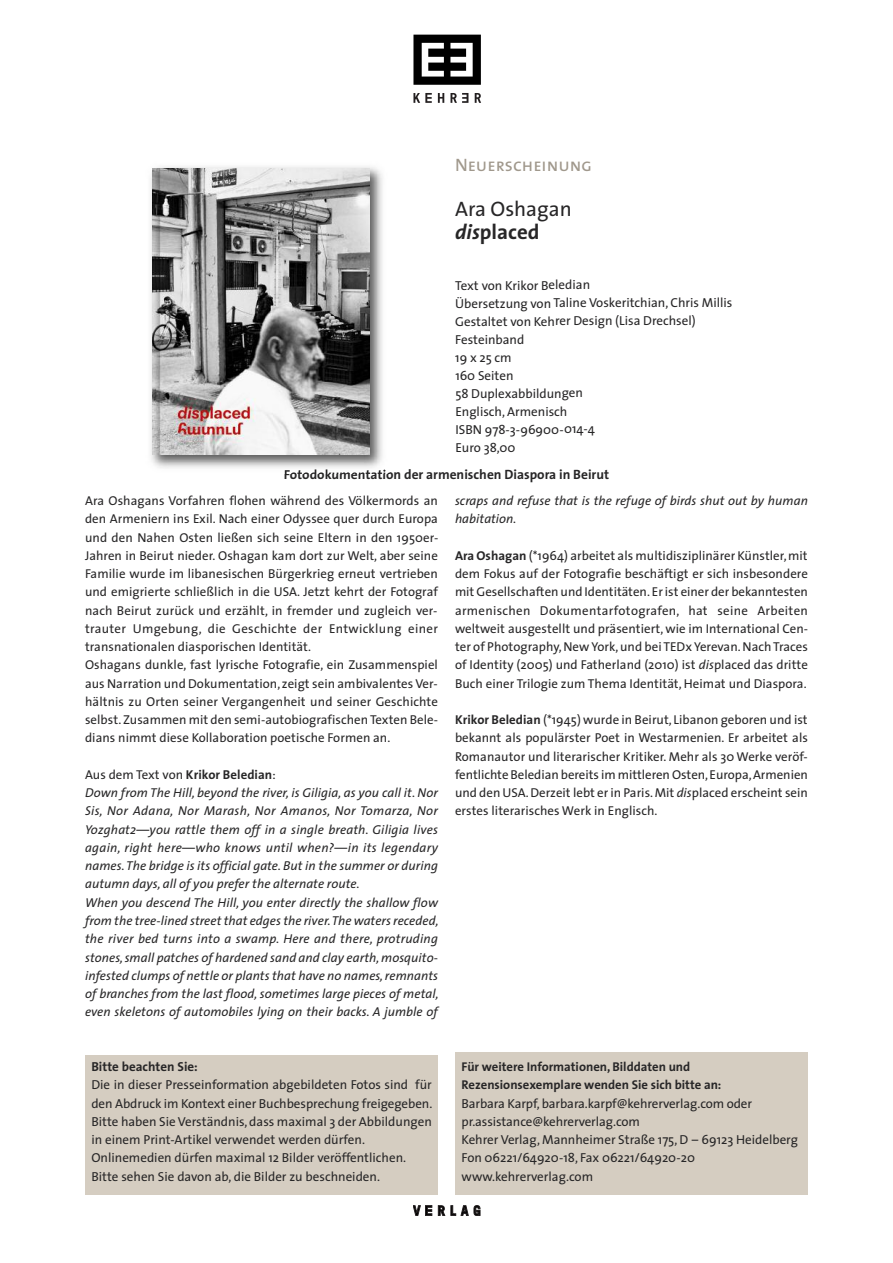
<style>
.page{position:relative;width:893px;height:1263px;background:#fff}
.page>*{position:absolute;margin:0;border:0;box-sizing:border-box;transform-origin:0 0}
.t1{font:21px/22.5px "The Sans";color:#272627}
.t2{font:18px "The Sans Caps";color:#a0988c}
.t3{font:700 13.5px "The Sans";color:#272627}
.t4{font:13.05px/18px "The Sans";color:#272627}
.t5{font:700 13.05px "The Sans";color:#272627}
.t6{font:12.9px/18.3px "The Sans";letter-spacing:.005em;color:#272627;text-align:justify}
.t7{font:italic 12.9px/18.3px "The Sans";letter-spacing:.005em;color:#272627}
.t8{font:700 12.75px/18.3px "The Sans";color:#272627}
.s1{font-weight:700;font-style:italic}
.s2{font-weight:700}
.s3{font-style:normal}
.s4{font-weight:700;font-style:normal}
.s5{font-style:italic}
</style>
<div class="page">
<svg style="left:475px;top:93px;width:6px;height:10px"></svg>
<svg style="left:413px;top:93px;width:19px;height:10px"></svg>
<svg style="left:438px;top:93px;width:6px;height:10px"></svg>
<svg style="left:450px;top:93px;width:18px;height:10px"></svg>
<svg style="left:413px;top:35px;width:68px;height:50px"></svg>
<svg style="left:438px;top:1205px;width:7px;height:11px"></svg>
<svg style="left:451px;top:1205px;width:29px;height:11px"></svg>
<svg style="left:413px;top:1205px;width:19px;height:11px"></svg>
<div style="left:85px;top:1055px;width:353px;height:140px;background:#d5cdc1"></div>
<img style="left:150px;top:167px;width:233px;height:307px">
<img style="left:285px;top:469px;width:105px;height:5px">
<img style="left:152px;top:168px;width:218px;height:286px">
<div style="left:455px;top:1052px;width:353px;height:143px;background:#d5cdc1"></div>
<h2 class="t2" style="left:455px;top:159px;width:139px">Neuerscheinung</h2>
<h1 class="t1" style="left:455px;top:200px;width:118px">Ara Oshagan <span class="s1">dis</span><span class="s2">placed</span></h1>
<p class="t4" style="left:455px;top:277px;width:279px">Text von Krikor Beledian<br>Übersetzung von Taline Voskeritchian, Chris Millis<br>Gestaltet von Kehrer Design (Lisa Drechsel)<br>Festeinband<br>19x25cm<br>160 Seiten<br>58 Duplexabbildungen<br>Englisch, Armenisch<br>ISBN 978-3-96900-014-4<br>Euro 38,00</p>
<p class="t3" style="left:284px;top:469px;width:327px">Fotodokumentation der armenischen Diaspora in Beirut</p>
<p class="t6" style="left:85px;top:493px;width:355px;text-align:left">Ara Oshagans Vorfahren flohen während des Völkermords an den Armeniern ins Exil. Nach einer Odyssee quer durch Europa und den Nahen Osten ließen sich seine Eltern in den 1950er-Jahren in Beirut nieder. Oshagan kam dort zur Welt, aber seine Familie wurde im libanesischen Bürgerkrieg erneut vertrieben und emigrierte schließlich in die USA. Jetzt kehrt der Fotograf nach Beirut zurück und erzählt, in fremder und zugleich ver&shy;trauter Umgebung, die Geschichte der Entwicklung einer transnationalen diasporischen Identität.<br>Oshagans dunkle, fast lyrische Fotografie, ein Zusammenspiel aus Narration und Dokumentation, zeigt sein ambivalentesVer&shy;hältnis zu Orten seiner Vergangenheit und seiner Geschichte selbst.Zusammen mit den semi-autobiografischenTexten Bele&shy;dians nimmt diese Kollaboration poetische Formen an.</p>
<p class="t7" style="left:85px;top:767px;width:355px"><span class="s3">Aus dem Text von</span> <span class="s4">Krikor Beledian</span><span class="s3">:<br></span>Down from The Hill, beyond the river, is Giligia, as you call it. Nor Sis, Nor Adana, Nor Marash, Nor Amanos, Nor Tomarza, Nor Yozghat2—you rattle them off in a single breath. Giligia lives again, right here—who knows until when?—in its legendary names.The bridge is its official gate. But in the summer or during autumn days, all of you prefer the alternate route.<br>When you descend The Hill, you enter directly the shallow flow from the tree-lined street that edges the river.The waters receded, the river bed turns into a swamp. Here and there, protruding stones,small patches of hardened sand and clay earth,mosquito&shy;infested clumps of nettle or plants that have no names,remnants of branches from the last flood, sometimes large pieces of metal, even skeletons of automobiles lying on their backs. A jumble of</p>
<p class="t7" style="left:455px;top:493px;width:354px">scraps and refuse that is the refuge of birds shut out by human habitation.</p>
<p class="t6" style="left:455px;top:548px;width:355px"><span class="s2">Ara Oshagan</span> (*1964) arbeitet als multidisziplinärer Künstler,mit dem Fokus auf der Fotografie beschäftigt er sich insbesondere mit Gesellschaften und Identitäten. Er ist einer der bekanntesten armenischen Dokumentarfotografen, hat seine Arbeiten weltweit ausgestellt und präsentiert, wie im International Cen&shy;ter of Photography,NewYork,und bei TEDx Yerevan.NachTraces of Identity (2005) und Fatherland (2010) ist <span class="s5">dis</span>placed das dritte Buch einer Trilogie zum Thema Identität, Heimat und Diaspora.</p>
<p class="t6" style="left:455px;top:712px;width:354px"><span class="s2">Krikor Beledian</span> (*1945) wurde in Beirut, Libanon geboren und ist bekannt als populärster Poet in Westarmenien. Er arbeitet als Romanautor und literarischer Kritiker. Mehr als 30 Werke veröf&shy;fentlichte Beledian bereits im mittleren Osten,Europa,Armenien und den USA.Derzeit lebt er in Paris.Mit <span class="s5">dis</span>placed erscheint sein erstes literarisches Werk in Englisch.</p>
<p class="t5" style="left:91px;top:1061px;width:108px">Bitte beachten Sie:</p>
<p class="t4" style="left:91px;top:1077px;width:342px">Die in dieser Presseinformation abgebildeten Fotos sind für den Abdruck im Kontext einer Buchbesprechung freigegeben.<br>Bitte haben Sie Verständnis, dass maximal 3 der Abbildungen in einem Print-Artikel verwendet werden dürfen.<br>Onlinemedien dürfen maximal 12 Bilder veröffentlichen.<br>Bitte sehen Sie davon ab, die Bilder zu beschneiden.</p>
<p class="t8" style="left:462px;top:1059px;width:261px">Für weitere Informationen, Bilddaten und<br>Rezensionsexemplare wenden Sie sich bitte an:</p>
<p class="t4" style="left:462px;top:1095px;width:338px">Barbara Karpf, barbara.karpf@kehrerverlag.com oder pr.assistance@kehrerverlag.com<br>Kehrer Verlag, Mannheimer Straße 175, D – 69123 Heidelberg Fon 06221/64920-18, Fax 06221/64920-20 www.kehrerverlag.com</p>
</div>
